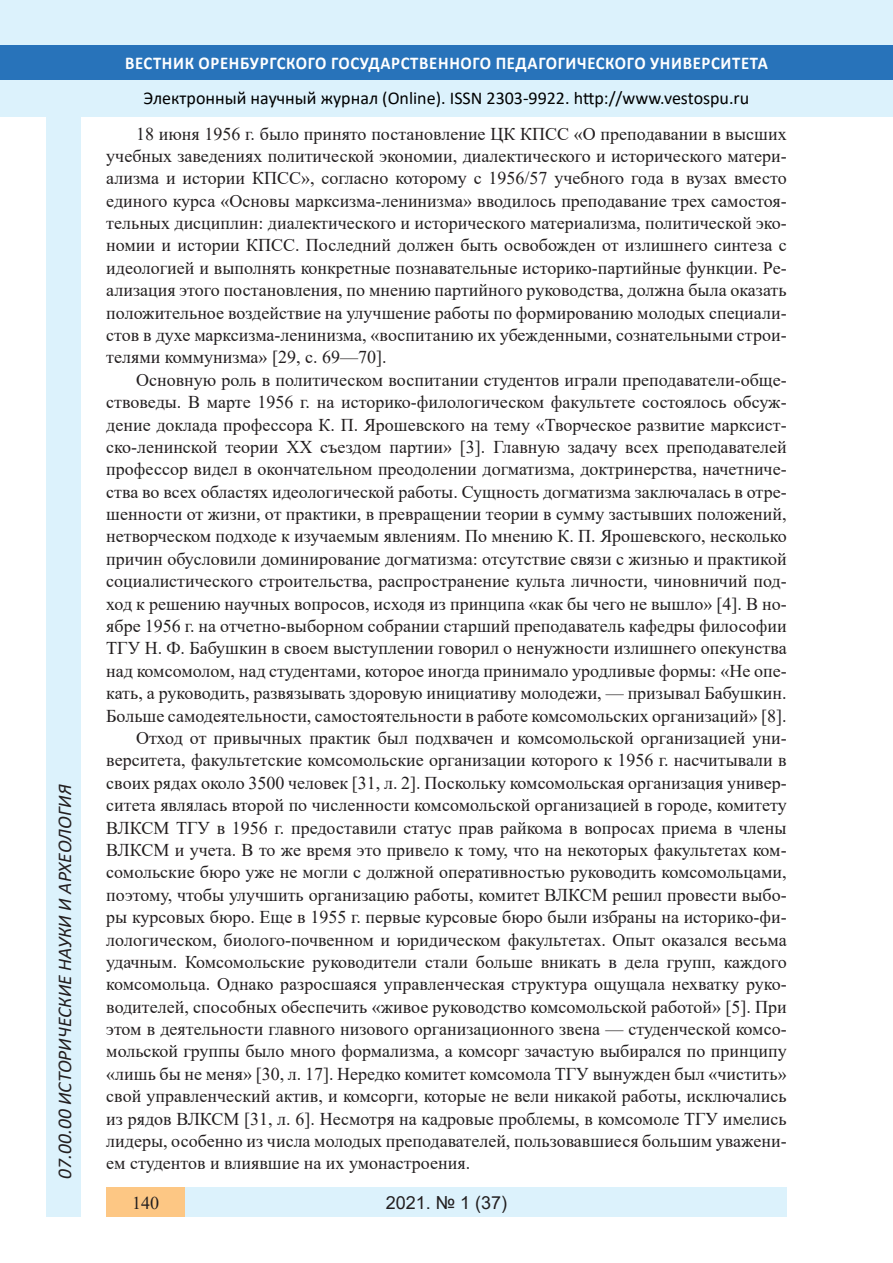
<style>
.page{position:relative;width:893px;height:1263px;background:#fff}
.page>*{position:absolute;margin:0;border:0;box-sizing:border-box;transform-origin:0 0}
.t1{font:italic 19.5px "Calibri";color:#231f20}
.Стиль2{font:18px/22.4px "Times New Roman";color:#231f20;text-align:justify}
.t2{font:18px "Calibri";color:#000}
.t3{font:700 18px "Calibri";letter-spacing:.04em;color:#fff;scale:.93 1}
.t4{font:18px "Arial";color:#231f20}
.t5{font:700 18px "Book Antiqua";color:#231f20}
</style>
<div class="page">
<div style="left:0;top:0;width:893px;height:116px;background:#dcf2fc"></div>
<div style="left:0;top:45px;width:893px;height:34px;background:#2873ba"></div>
<div style="left:106px;top:1188px;width:681px;height:29px;background:#dcf2fc"></div>
<div style="left:106px;top:1188px;width:79px;height:29px;background:#fdc784"></div>
<div style="left:47px;top:116px;width:34px;height:1101px;background:#dcf2fc"></div>
<p class="t1" style="left:51px;top:1179px;width:395px;rotate:-90deg">07.00.00 ИСТОРИЧЕСКИЕ НАУКИ И АРХЕОЛОГИЯ</p>
<p class="t1" style="left:51px;top:1105px;width:206px;rotate:-90deg">БИОЛОГИЧЕСКИЕ НАУКИ</p>
<p class="t1" style="left:51px;top:1169px;width:11px;rotate:-90deg">3</p>
<p class="t3" style="left:125px;top:50px;width:693px">ВЕСТНИК ОРЕНБУРГСКОГО ГОСУДАРСТВЕННОГО ПЕДАГОГИЧЕСКОГО УНИВЕРСИТЕТА</p>
<p class="t2" style="left:144px;top:85px;width:607px">Электронный научный журнал (Online). ISSN 2303-9922. http://www.vestospu.ru</p>
<p class="t2" style="left:583px;top:85px;width:13px">t</p>
<p class="t2" style="left:583px;top:85px;width:13px">t</p>
<p class="Стиль2" style="left:106px;top:122px;width:682px;text-indent:30px">18 июня 1956 г. было принято постановление ЦК КПСС «О преподавании в высших учебных заведениях политической экономии, диалектического и исторического матери&shy;ализма и истории КПСС», согласно которому с 1956/57 учебного года в вузах вместо единого курса «Основы марксизма-ленинизма» вводилось преподавание трех самостоя&shy;тельных дисциплин: диалектического и исторического материализма, политической эко&shy;номии и истории КПСС. Последний должен быть освобожден от излишнего синтеза с идеологией и выполнять конкретные познавательные историко-партийные функции. Ре&shy;ализация этого постановления, по мнению партийного руководства, должна была оказать положительное воздействие на улучшение работы по формированию молодых специали&shy;стов в духе марксизма-ленинизма, «воспитанию их убежденными, сознательными строи&shy;телями коммунизма» [29, с. 69—70].</p>
<p class="Стиль2" style="left:106px;top:368px;width:682px;text-indent:30px">Основную роль в политическом воспитании студентов играли преподаватели-обще&shy;ствоведы. В марте 1956 г. на историко-филологическом факультете состоялось обсуж&shy;дение доклада профессора К. П. Ярошевского на тему «Творческое развитие марксист&shy;ско-ленинской теории XX съездом партии» [3]. Главную задачу всех преподавателей профессор видел в окончательном преодолении догматизма, доктринерства, начетниче&shy;ства во всех областях идеологической работы. Сущность догматизма заключалась в отре&shy;шенности от жизни, от практики, в превращении теории в сумму застывших положений, нетворческом подходе к изучаемым явлениям. По мнению К. П. Ярошевского, несколько причин обусловили доминирование догматизма: отсутствие связи с жизнью и практикой социалистического строительства, распространение культа личности, чиновничий под&shy;ход к решению научных вопросов, исходя из принципа «как бы чего не вышло» [4]. В но&shy;ябре 1956 г. на отчетно-выборном собрании старший преподаватель кафедры философии ТГУ Н. Ф. Бабушкин в своем выступлении говорил о ненужности излишнего опекунства над комсомолом, над студентами, которое иногда принимало уродливые формы: «Не опе&shy;кать, а руководить, развязывать здоровую инициативу молодежи, — призывал Бабушкин.<br>Больше самодеятельности, самостоятельности в работе комсомольских организаций» [8].</p>
<p class="Стиль2" style="left:106px;top:726px;width:682px;text-indent:30px">Отход от привычных практик был подхвачен и комсомольской организацией уни&shy;верситета, факультетские комсомольские организации которого к 1956 г. насчитывали в своих рядах около 3500 человек [31, л. 2]. Поскольку комсомольская организация универ&shy;ситета являлась второй по численности комсомольской организацией в городе, комитету ВЛКСМ ТГУ в 1956 г. предоставили статус прав райкома в вопросах приема в члены ВЛКСМ и учета. В то же время это привело к тому, что на некоторых факультетах ком&shy;сомольские бюро уже не могли с должной оперативностью руководить комсомольцами, поэтому, чтобы улучшить организацию работы, комитет ВЛКСМ решил провести выбо&shy;ры курсовых бюро. Еще в 1955 г. первые курсовые бюро были избраны на историко-фи&shy;лологическом, биолого-почвенном и юридическом факультетах. Опыт оказался весьма удачным. Комсомольские руководители стали больше вникать в дела групп, каждого комсомольца. Однако разросшаяся управленческая структура ощущала нехватку руко&shy;водителей, способных обеспечить «живое руководство комсомольской работой» [5]. При этом в деятельности главного низового организационного звена — студенческой комсо&shy;мольской группы было много формализма, а комсорг зачастую выбирался по принципу «лишь бы не меня» [30, л. 17]. Нередко комитет комсомола ТГУ вынужден был «чистить» свой управленческий актив, и комсорги, которые не вели никакой работы, исключались из рядов ВЛКСМ [31, л. 6]. Несмотря на кадровые проблемы, в комсомоле ТГУ имелись лидеры, особенно из числа молодых преподавателей, пользовавшиеся большим уважени&shy;ем студентов и влиявшие на их умонастроения.</p>
<p class="t5" style="left:390px;top:1190px;width:37px">2018</p>
<p class="t5" style="left:479px;top:1190px;width:25px">25)</p>
<p class="t4" style="left:386px;top:1190px;width:123px">2021. № 1 (37)</p>
<p class="Стиль2" style="left:132px;top:1191px;width:28px">140</p>
<p class="t5" style="left:460px;top:1190px;width:39px">2 6</p>
</div>
